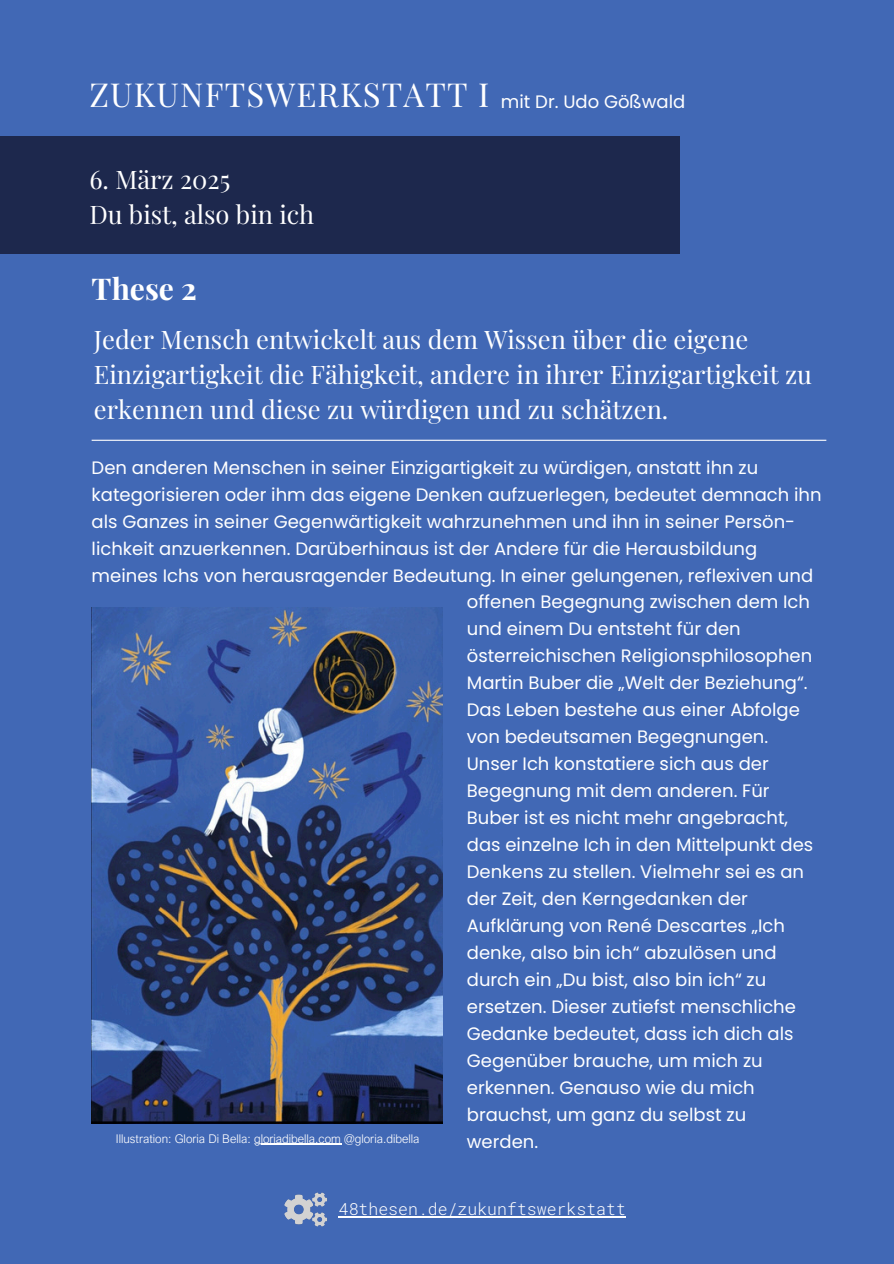
<style>
.page{position:relative;width:894px;height:1264px;background:#fff}
.page>*{position:absolute;margin:0;border:0;box-sizing:border-box;transform-origin:0 0}
.t1{font:33px "Playfair Display";letter-spacing:.035em;color:#fff}
.t2{font:700 30px "Playfair Display";color:#fff}
.t3{font:25.5px/34.8px "Playfair Display";color:#fff}
.t4{font:18px/27px "Poppins";color:#fff}
.t5{font:300 16.5px "Roboto Mono";color:#fff}
.t6{font:300 12px "Arial Nova";color:#fff}
</style>
<div class="page">
<div style="left:0;top:0;width:893px;height:1263px;background:#4168b5"></div>
<div style="left:0;top:135px;width:680px;height:118px;background:#1d284d"></div>
<hr style="left:92px;top:439px;width:734px;height:2px;background:#fff">
<img style="left:92px;top:608px;width:351px;height:515px">
<hr style="left:254px;top:1143px;width:87px;height:1px;background:#fff">
<img style="left:284px;top:1192px;width:43px;height:35px">
<hr style="left:338px;top:1216px;width:287px;height:1px;background:#fff">
<p class="t1" style="left:89px;top:72px;width:401px">ZUKUNFTSWERKSTATT I</p>
<h4 class="t4" style="left:501px;top:88px;width:186px">mit Dr. Udo Gößwald</h4>
<h3 class="t3" style="left:89px;top:161px;width:226px">6. März 2025<br>Du bist, also bin ich</h3>
<h4 class="t2" style="left:92px;top:268px;width:107px">These 2</h4>
<h2 class="t3" style="left:94px;top:321px;width:719px">Jeder Mensch entwickelt aus dem Wissen über die eigene<br>Einzigartigkeit die Fähigkeit, andere in ihrer Einzigartigkeit zu erkennen und diese zu würdigen und zu schätzen.</h2>
<h1 class="t4" style="left:92px;top:454px;width:731px">Den anderen Menschen in seiner Einzigartigkeit zu würdigen, anstatt ihn zu kategorisieren oder ihm das eigene Denken aufzuerlegen, bedeutet demnach ihn als Ganzes in seiner Gegenwärtigkeit wahrzunehmen und ihn in seiner Persön&shy;lichkeit anzuerkennen. Darüberhinaus ist der Andere für die Herausbildung meines Ichs von herausragender Bedeutung. In einer gelungenen, reflexiven und</h1>
<p class="t6" style="left:116px;top:1131px;width:305px">Illustration: Gloria Di Bella: gloriadibella.com @gloria.dibella</p>
<h3 class="t4" style="left:466px;top:588px;width:348px">offenen Begegnung zwischen dem Ich und einem Du entsteht für den österreichischen Religionsphilosophen Martin Buber die „Welt der Beziehung“.<br>Das Leben bestehe aus einer Abfolge von bedeutsamen Begegnungen.<br>Unser Ich konstatiere sich aus der Begegnung mit dem anderen. Für Buber ist es nicht mehr angebracht, das einzelne Ich in den Mittelpunkt des Denkens zu stellen. Vielmehr sei es an der Zeit, den Kerngedanken der Aufklärung von René Descartes „Ich denke, also bin ich“ abzulösen und durch ein „Du bist, also bin ich“ zu ersetzen. Dieser zutiefst menschliche Gedanke bedeutet, dass ich dich als Gegenüber brauche, um mich zu erkennen. Genauso wie du mich brauchst, um ganz du selbst zu werden.</h3>
<h4 class="t5" style="left:338px;top:1197px;width:288px">48thesen.de/zukunftswerkstatt</h4>
</div>
